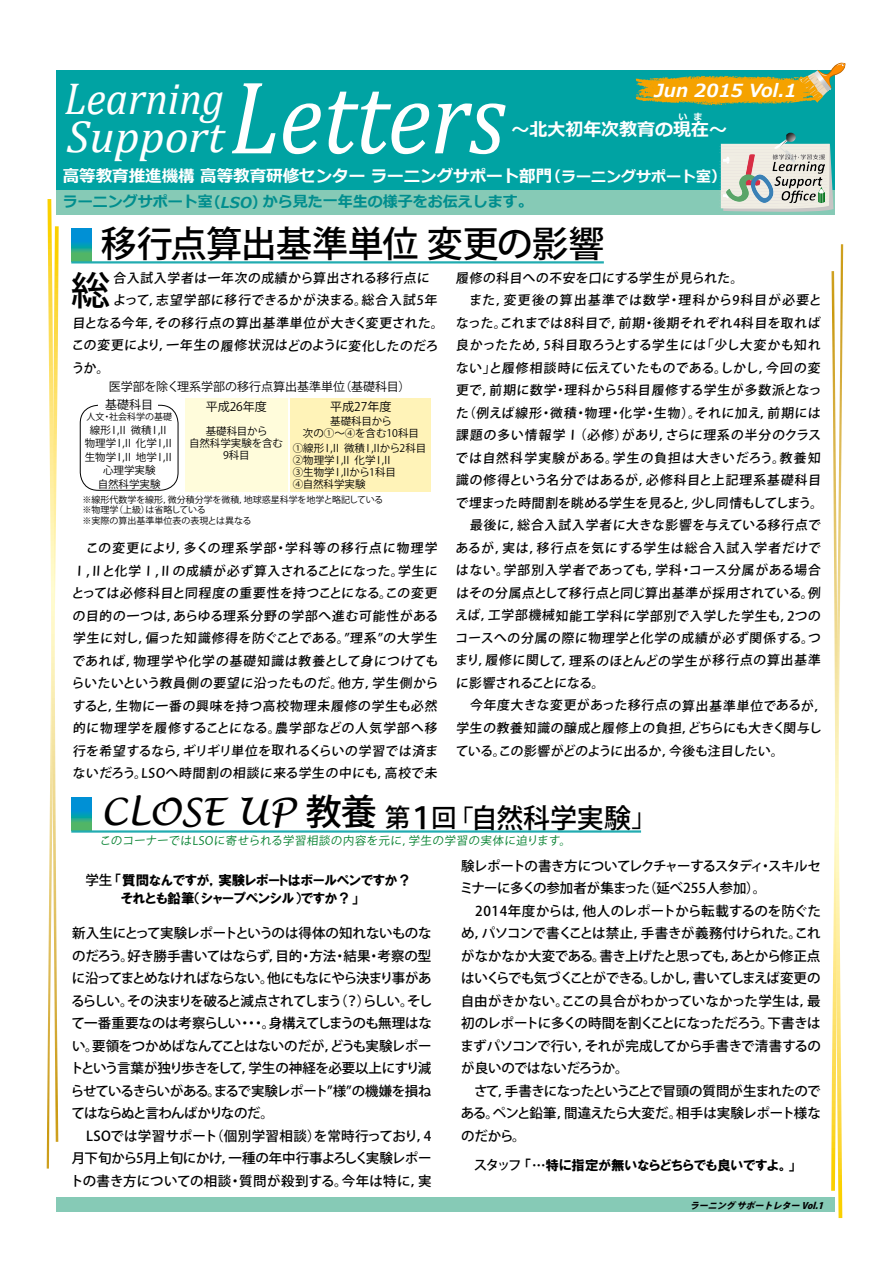
<style>
.page{position:relative;width:893px;height:1263px;background:#fff}
.page>*{position:absolute;margin:0;border:0;box-sizing:border-box;transform-origin:0 0}
.t1{font:italic 105px "Cambria";color:#fff;scale:.9 1}
.t2{font:italic 45px/38.2px "Cambria";color:#fff;scale:.94 1}
.t3{font:500 39px "Koz Go Pro";color:#000}
.t4{font:italic 37.5px "Lucida Handwriting";letter-spacing:-.015em;color:#000}
.t5{font:500 36px "Koz Go Pro";letter-spacing:-.01em;color:#000}
.t6{font:italic 700 18px "Meiryo";color:#fff}
.t7{font:italic 700 16.5px "Meiryo";color:#fff}
.t8{font:italic 700 15px "Meiryo";color:#008e8e}
.t9{font:italic 700 15px "Meiryo";color:#fff}
.t10{font:500 13.5px/22.5px "Koz Go Pro";letter-spacing:-.03em;color:#000}
.t11{font:13.5px/18px "HGP Soei Kakugothic UB";color:#000}
.t12{font:500 12.75px/22.4px "Koz Go Pro";color:#000}
.t13{font:12px "Koz Go Pro";color:#000}
.t14{font:11.4px "Koz Go Pro";color:#007f2d}
.t15{font:10.5px/12px "Koz Go Pro";color:#000;text-align:center}
.t16{font:9px/10.5px "Koz Go Pro";color:#000}
.t17{font:italic 800 9px "Koz Go Pro";color:#000}
.t18{font:italic 700 9px "Meiryo";color:#fff}
.s1{font-family:"Koz Go Pro";font-weight:500;font-style:normal;font-size:36px}
.s2{font-family:"Koz Go Pro";font-weight:500;font-style:normal;font-size:25.5px}
.s3{font-family:"Koz Go Pro";font-weight:500;font-style:normal;font-size:24px}
.s4{font-family:"Koz Go Pro";font-weight:500;font-style:normal;font-size:27px}
.s5{font-family:"Koz Go Pro";font-weight:500}
</style>
<div class="page">
<div style="left:56px;top:152px;width:778px;height:63px;background:#86cab6"></div>
<div style="left:56px;top:70px;width:778px;height:119px;background:#00a3a3"></div>
<svg style="left:720px;top:133px;width:113px;height:79px"></svg>
<img style="left:716px;top:146px;width:108px;height:62px">
<div style="left:56px;top:1197px;width:778px;height:15px;background:#86cab6"></div>
<svg style="left:635px;top:62px;width:211px;height:44px"></svg>
<svg style="left:47px;top:199px;width:12px;height:969px"></svg>
<svg style="left:831px;top:244px;width:12px;height:974px"></svg>
<svg style="left:71px;top:228px;width:21px;height:33px"></svg>
<svg style="left:71px;top:798px;width:21px;height:32px"></svg>
<div style="left:185px;top:398px;width:102px;height:93px;background:#fffcdb"></div>
<div style="left:291px;top:398px;width:140px;height:93px;background:#fff3b8"></div>
<div style="left:80px;top:405px;width:98px;height:85px;border:1px solid #000;border-radius:18px"></div>
<div style="left:99px;top:393px;width:59px;height:22px;background:#fff"></div>
<hr style="left:71px;top:261px;width:533px;height:2px;background:#22acb1">
<hr style="left:71px;top:830px;width:570px;height:3px;background:#22acb1">
<h3 class="t6" style="left:655px;top:78px;width:143px">Jun 2015 Vol.1</h3>
<h2 class="t2" style="left:64px;top:78px;width:171px">Learning<br>Support</h2>
<h1 class="t1" style="left:230px;top:43px;width:308px">Letters</h1>
<p class="t7" style="left:63px;top:164px;width:491px">高等教育推進機構 高等教育研修センター ラーニングサポート部門</p>
<p class="t18" style="left:679px;top:110px;width:25px">い ま</p>
<h3 class="t6" style="left:511px;top:117px;width:217px">～北大初年次教育の現在～</h3>
<p class="t9" style="left:546px;top:166px;width:181px">（ラーニングサポート室）</p>
<p class="t8" style="left:63px;top:191px;width:471px">ラーニングサポート室　　　 から見た一年生の様子をお伝えします。</p>
<p class="t8" style="left:206px;top:192px;width:63px">（LSO）</p>
<h3 class="t5" style="left:101px;top:221px;width:505px">移行点算出基準単位 変更の影響</h3>
<h3 class="t3" style="left:71px;top:265px;width:40px">総</h3>
<p class="t12" style="left:467px;top:273px;width:354px;line-height:25px;text-indent:-12px;rotate:-3deg">履修の科目への不安を口にする学生が見られた。<br>また，変更後の算出基準では数学・理科から9科目が必要と</p>
<p class="t12" style="left:453px;top:321px;width:368px;line-height:22.8px;text-align:justify;rotate:-3deg">なった。これまでは8科目で，前期・後期それぞれ4科目を取れば良かったため，5科目取ろうとする学生には「少し大変かも知れない」と履修相談時に伝えていたものである。しかし，今回の変</p>
<p class="t12" style="left:455px;top:389px;width:366px;rotate:-3deg">更で，前期に数学・理科から5科目履修する学生が多数派となっ</p>
<p class="t12" style="left:455px;top:412px;width:366px;rotate:-3deg">た（例えば線形・微積・物理・化学・生物）。それに加え，前期には</p>
<p class="t12" style="left:456px;top:435px;width:366px;rotate:-3deg">課題の多い情報学Ⅰ（必修）があり，さらに理系の半分のクラス</p>
<p class="t12" style="left:455px;top:457px;width:366px;rotate:-3deg">では自然科学実験がある。学生の負担は大きいだろう。教養知</p>
<p class="t12" style="left:456px;top:479px;width:366px;rotate:-3deg">識の修得という名分ではあるが，必修科目と上記理系基礎科目</p>
<p class="t12" style="left:455px;top:502px;width:368px;rotate:-3deg">で埋まった時間割を眺める学生を見ると，少し同情もしてしまう。</p>
<p class="t12" style="left:469px;top:524px;width:352px;rotate:-3deg">最後に，総合入試入学者に大きな影響を与えている移行点で</p>
<p class="t12" style="left:455px;top:546px;width:366px;rotate:-3deg">あるが，実は，移行点を気にする学生は総合入試入学者だけで</p>
<p class="t12" style="left:450px;top:570px;width:371px;text-align:center;rotate:-3deg">はない。学部別入学者であっても，学科・コース分属がある場合はその分属点として移行点と同じ算出基準が採用されている。例えば，工学部機械知能工学科に学部別で入学した学生も，2つのコースへの分属の際に物理学と化学の成績が必ず関係する。つまり，履修に関して，理系のほとんどの学生が移行点の算出基準</p>
<p class="t12" style="left:455px;top:676px;width:150px;rotate:-3deg">に影響されることになる。</p>
<p class="t12" style="left:455px;top:705px;width:373px;text-indent:15px;rotate:-3deg">今年度大きな変更があった移行点の算出基準単位であるが，学生の教養知識の醸成と履修上の負担，どちらにも大きく関与し</p>
<p class="t12" style="left:455px;top:748px;width:329px;rotate:-3deg">ている。この影響がどのように出るか，今後も注目したい。</p>
<p class="t12" style="left:112px;top:276px;width:325px;rotate:-3deg">合入試入学者は一年次の成績から算出される移行点によって，志望学部に移行できるかが決まる。総合入試5年</p>
<p class="t12" style="left:70px;top:322px;width:374px;rotate:-3deg">目となる今年，その移行点の算出基準単位が大きく変更された。この変更により，一年生の履修状況はどのように変化したのだろ</p>
<p class="t13" style="left:109px;top:379px;width:303px">医学部を除く理系学部の移行点算出基準単位（基礎科目）</p>
<p class="t13" style="left:105px;top:396px;width:49px">基礎科目</p>
<p class="t16" style="left:87px;top:412px;width:87px">人文・社会科学の基礎</p>
<p class="t15" style="left:85px;top:423px;width:91px;line-height:13.5px">線形Ⅰ,Ⅱ 微積Ⅰ,Ⅱ物理学Ⅰ,Ⅱ 化学Ⅰ,Ⅱ生物学Ⅰ,Ⅱ 地学Ⅰ,Ⅱ心理学実験<br>自然科学実験</p>
<p class="t13" style="left:206px;top:399px;width:63px">平成26年度</p>
<p class="t15" style="left:189px;top:425px;width:95px">基礎科目から<br>自然科学実験を含む<br>9科目</p>
<p class="t13" style="left:330px;top:399px;width:63px">平成27年度</p>
<p class="t15" style="left:303px;top:415px;width:117px">基礎科目から<br>次の①～④を含む10科目</p>
<p class="t15" style="left:293px;top:442px;width:135px;text-align:left">①線形Ⅰ,Ⅱ 微積Ⅰ,Ⅱから2科目<br>②物理学Ⅰ,Ⅱ 化学Ⅰ,Ⅱ<br>③生物学Ⅰ,Ⅱから1科目<br>④自然科学実験</p>
<p class="t16" style="left:83px;top:494px;width:302px">※線形代数学を線形，微分積分学を微積，地球惑星科学を地学と略記している※物理学（上級）は省略している<br>※実際の算出基準単位表の表現とは異なる</p>
<p class="t12" style="left:69px;top:547px;width:369px;text-indent:17px;rotate:-3deg">この変更により，多くの理系学部・学科等の移行点に物理学Ⅰ,Ⅱと化学Ⅰ,Ⅱの成績が必ず算入されることになった。学生にとっては必修科目と同程度の重要性を持つことになる。この変更の目的の一つは，あらゆる理系分野の学部へ進む可能性がある</p>
<p class="t12" style="left:65px;top:638px;width:373px;text-align:center;rotate:-3deg">学生に対し，偏った知識修得を防ぐことである。”理系”の大学生であれば，物理学や化学の基礎知識は教養として身につけてもらいたいという教員側の要望に沿ったものだ。他方，学生側からすると，生物に一番の興味を持つ高校物理未履修の学生も必然的に物理学を履修することになる。農学部などの人気学部へ移行を希望するなら，ギリギリ単位を取れるくらいの学習では済まないだろう。LSOへ時間割の相談に来る学生の中にも，高校で未</p>
<h3 class="t4" style="left:101px;top:789px;width:556px">CLOSE UP <span class="s1">教養</span> <span class="s2">第</span><sub>１</sub><span class="s2">回</span><span class="s3">「</span><span class="s4">自然科学実験</span><span class="s3">」</span></h3>
<p class="t14" style="left:100px;top:845px;width:472px;rotate:-3deg">このコーナーではLSOに寄せられる学習相談の内容を元に，学生の学習の実体に迫ります。</p>
<p class="t11" style="left:121px;top:871px;width:291px;text-indent:-36px"><span class="s5">学生</span> 「質問なんですが，実験レポートはボールペンですか？それとも鉛筆（シャープペンシル）ですか？」</p>
<p class="t10" style="left:70px;top:922px;width:364px">新入生にとって実験レポートというのは得体の知れないものなのだろう。好き勝手書いてはならず，目的・方法・結果・考察の型に沿ってまとめなければならない。他にもなにやら決まり事があるらしい。その決まりを破ると減点されてしまう（？）らしい。そして一番重要なのは考察らしい・・・。身構えてしまうのも無理はない。要領をつかめばなんてことはないのだが，どうも実験レポートという言葉が独り歩きをして，学生の神経を必要以上にすり減らせているきらいがある。まるで実験レポート”様”の機嫌を損ねてはならぬと言わんばかりなのだ。<br>　LSOでは学習サポート（個別学習相談）を常時行っており，4月下旬から5月上旬にかけ，一種の年中行事よろしく実験レポートの書き方についての相談・質問が殺到する。今年は特に，実</p>
<p class="t10" style="left:460px;top:855px;width:363px">験レポートの書き方についてレクチャーするスタディ・スキルセミナーに多くの参加者が集まった（延べ255人参加）。　　2014年度からは，他人のレポートから転載するのを防ぐため，パソコンで書くことは禁止，手書きが義務付けられた。これがなかなか大変である。書き上げたと思っても，あとから修正点はいくらでも気づくことができる。しかし，書いてしまえば変更の自由がきかない。ここの具合がわかっていなかった学生は，最初のレポートに多くの時間を割くことになっただろう。下書きはまずパソコンで行い，それが完成してから手書きで清書するのが良いのではないだろうか。<br>　さて，手書きになったということで冒頭の質問が生まれたのである。ペンと鉛筆，間違えたら大変だ。相手は実験レポート様なのだから。　</p>
<p class="t11" style="left:474px;top:1156px;width:322px"><span class="s5">スタッフ</span> 「…特に指定が無いならどちらでも良いですよ。」</p>
<p class="t17" style="left:690px;top:1199px;width:138px">ラーニング サポートレター Vol.1</p>
</div>
